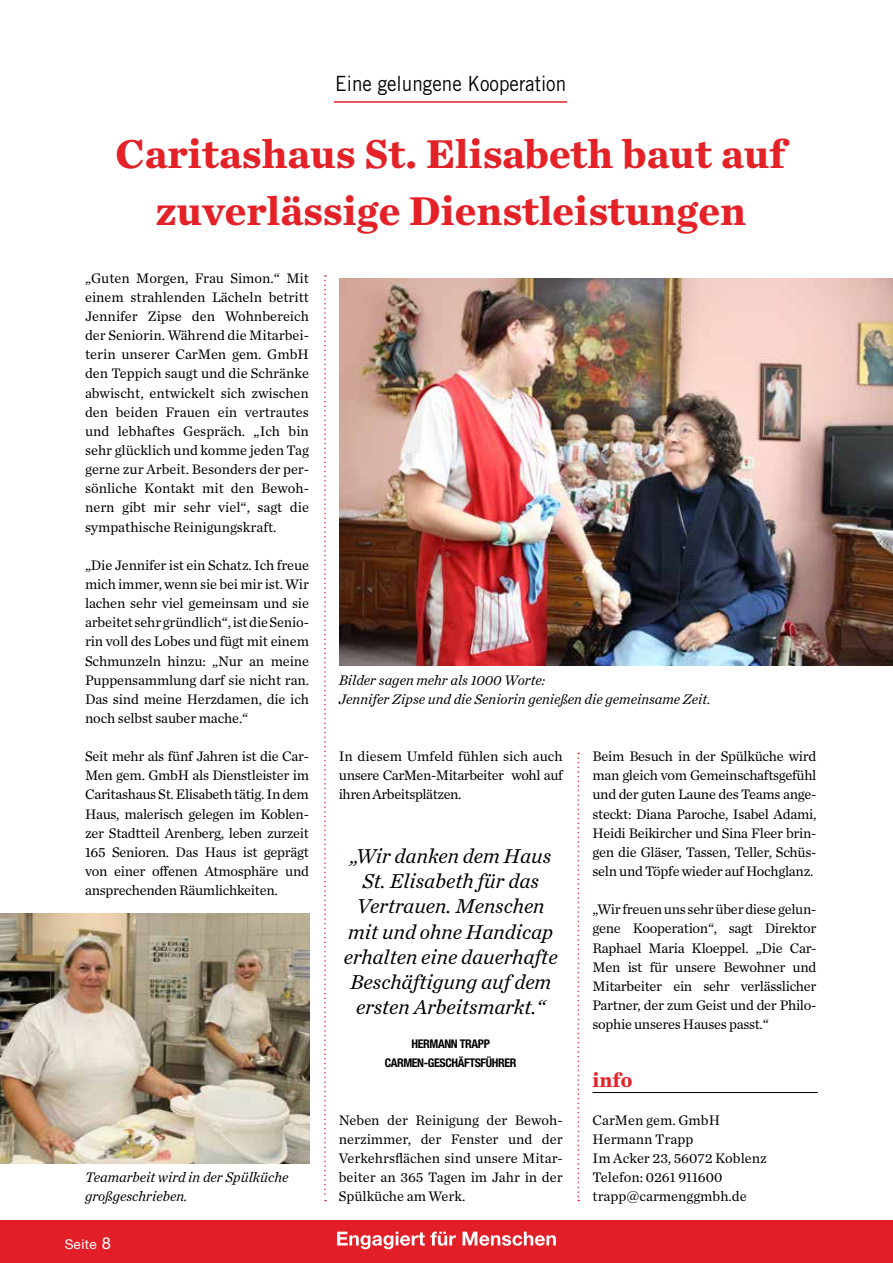
<style>
.page{position:relative;width:893px;height:1263px;background:#fff}
.page>*{position:absolute;margin:0;border:0;box-sizing:border-box;transform-origin:0 0}
.t1{font:700 42px/57.4px "Chronicle Text G1";color:#e32127;text-align:center}
.t2{font:italic 21px/25.2px "Chronicle Text G1";color:#000;text-align:center}
.t3{font:21px "Trade Gothic";color:#000;scale:.9 1}
.t4{font:700 21px "Chronicle Text G1";color:#e32127}
.t5{font:14.4px/19.2px "Chronicle Text G1";letter-spacing:-.01em;color:#000;text-align:justify}
.t6{font:italic 14.4px/19.2px "Chronicle Text G1";color:#000}
.t7{font:13.5px "Helvetica Neue";letter-spacing:.03em;color:#fff}
.t8{font:700 condensed 12px/19.2px "Helvetica Neue LT Std";letter-spacing:-.03em;color:#000;text-align:center}
.s1{font-size:16.5px}
</style>
<div class="page">
<div style="left:0;top:1221px;width:893px;height:42px;background:#e21e26"></div>
<svg style="left:337px;top:1232px;width:119px;height:17px"></svg>
<svg style="left:463px;top:1232px;width:93px;height:14px"></svg>
<hr style="left:334px;top:101px;width:233px;height:2px;background:#e32127">
<img style="left:340px;top:279px;width:553px;height:386px">
<img style="left:0;top:913px;width:309px;height:250px">
<hr style="left:592px;top:1092px;width:226px;height:1px;background:#000">
<svg style="left:324px;top:275px;width:2px;height:926px"></svg>
<svg style="left:577px;top:753px;width:2px;height:448px"></svg>
<h2 class="t3" style="left:335px;top:71px;width:258px">Eine gelungene Kooperation</h2>
<h1 class="t1" style="left:116px;top:123px;width:672px">Caritashaus St. Elisabeth baut auf zuverlässige Dienstleistungen</h1>
<p class="t5" style="left:85px;top:268px;width:225px">„Guten Morgen, Frau Simon.“ Mit einem strahlenden Lächeln betritt Jennifer Zipse den Wohnbereich der Seniorin. Während die Mitarbei&shy;terin unserer CarMen gem. GmbH den Teppich saugt und die Schränke abwischt, entwickelt sich zwischen den beiden Frauen ein vertrautes und lebhaftes Gespräch. „Ich bin sehr glücklich und komme jeden Tag gerne zur Arbeit. Besonders der per&shy;sönliche Kontakt mit den Bewoh&shy;nern gibt mir sehr viel“, sagt die sympathische Reinigungskraft.</p>
<p class="t5" style="left:85px;top:555px;width:225px">„Die Jennifer ist ein Schatz. Ich freue mich immer, wenn sie bei mir ist. Wir lachen sehr viel gemeinsam und sie arbeitet sehr gründlich“, ist die Senio&shy;rin voll des Lobes und fügt mit einem Schmunzeln hinzu: „Nur an meine Puppensammlung darf sie nicht ran.<br>Das sind meine Herzdamen, die ich noch selbst sauber mache.“</p>
<p class="t5" style="left:85px;top:746px;width:225px">Seit mehr als fünf Jahren ist die Car-Men gem. GmbH als Dienstleister im Caritashaus St. Elisabeth tätig. In dem Haus, malerisch gelegen im Koblen&shy;zer Stadtteil Arenberg, leben zurzeit 165 Senioren. Das Haus ist geprägt von einer offenen Atmosphäre und ansprechenden Räumlichkeiten.</p>
<p class="t5" style="left:339px;top:746px;width:225px">In diesem Umfeld fühlen sich auch unsere CarMen-Mitarbeiter wohl auf ihren Arbeitsplätzen.</p>
<p class="t6" style="left:339px;top:669px;width:374px">Bilder sagen mehr als 1000 Worte:<br>Jennifer Zipse und die Seniorin genießen die gemeinsame Zeit.</p>
<p class="t5" style="left:592px;top:746px;width:225px">Beim Besuch in der Spülküche wird man gleich vom Gemeinschaftsgefühl und der guten Laune des Teams ange&shy;steckt: Diana Paroche, Isabel Adami, Heidi Beikircher und Sina Fleer brin&shy;gen die Gläser, Tassen, Teller, Schüs&shy;seln und Töpfe wieder auf Hochglanz.</p>
<p class="t5" style="left:592px;top:899px;width:225px">„Wir freuen uns sehr über diese gelun&shy;gene Kooperation“, sagt Direktor Raphael Maria Kloeppel. „Die Car-Men ist für unsere Bewohner und Mitarbeiter ein sehr verlässlicher Partner, der zum Geist und der Philo&shy;sophie unseres Hauses passt.“</p>
<h2 class="t2" style="left:344px;top:842px;width:215px">„Wir danken dem Haus<br>St. Elisabeth für das<br>Vertrauen. Menschen mit und ohne Handicap erhalten eine dauerhafte<br>Beschäftigung auf dem ersten Arbeitsmarkt.“</h2>
<p class="t8" style="left:385px;top:1034px;width:133px">HERMANN TRAPP<br>CARMEN-GESCHÄFTSFÜHRER</p>
<p class="t6" style="left:85px;top:1167px;width:205px">Teamarbeit wird in der Spülküche großgeschrieben.</p>
<p class="t7" style="left:65px;top:1236px;width:48px">Seite <span class="s1">8</span></p>
<p class="t5" style="left:339px;top:1109px;width:225px">Neben der Reinigung der Bewoh&shy;nerzimmer, der Fenster und der Verkehrsflächen sind unsere Mitar&shy;beiter an 365 Tagen im Jahr in der Spülküche am Werk.</p>
<h2 class="t4" style="left:592px;top:1062px;width:41px">info</h2>
<p class="t5" style="left:592px;top:1109px;width:176px;text-align:left">CarMen gem. GmbH<br>Hermann Trapp<br>Im Acker 23, 56072 Koblenz<br>Telefon: 0261 911600 trapp@carmenggmbh.de</p>
</div>
